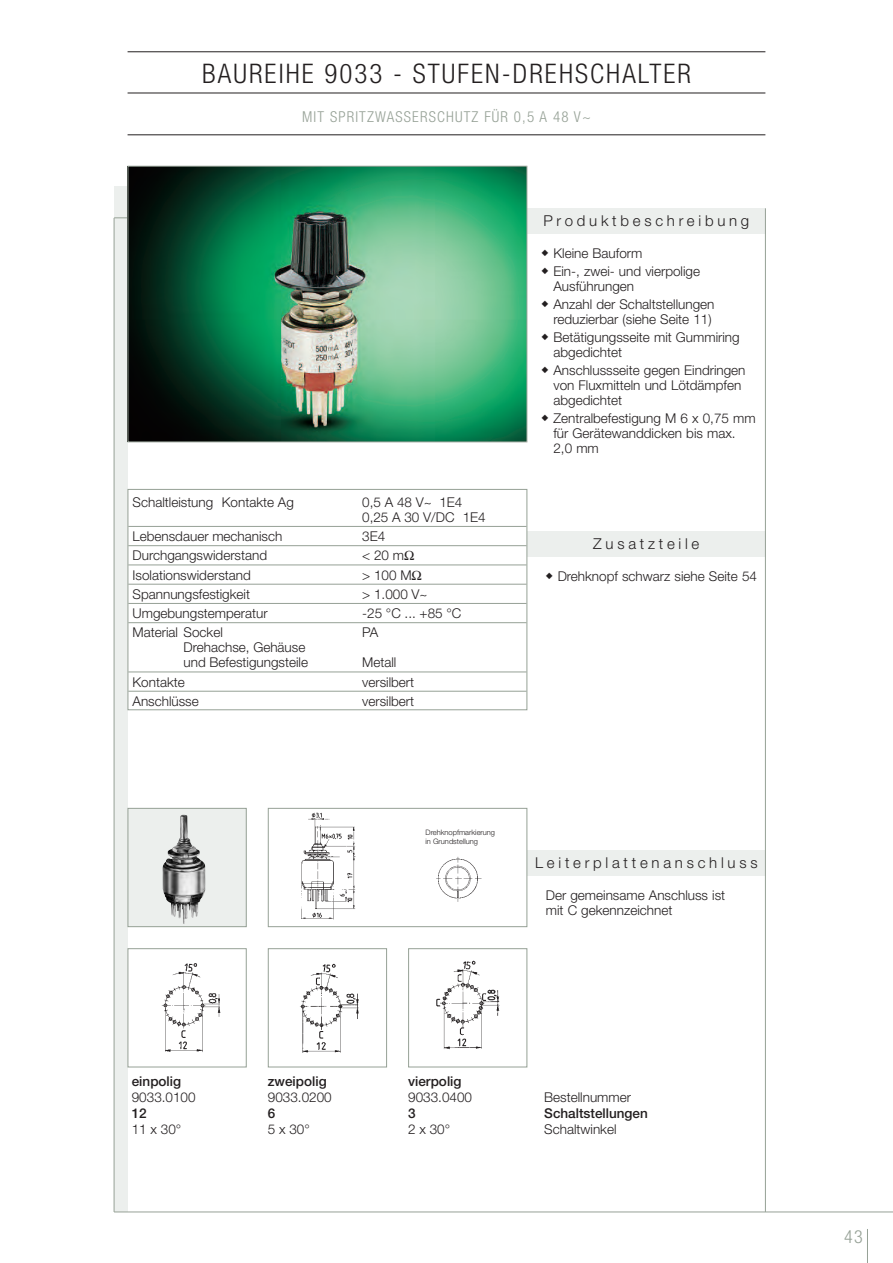
<style>
.page{position:relative;width:893px;height:1263px;background:#fff}
.page>*{position:absolute;margin:0;border:0;box-sizing:border-box;transform-origin:0 0}
.t1{font:300 condensed 27px "Helvetica Neue";letter-spacing:.075em;color:#231f20}
.t2{font:300 condensed 18px "Helvetica Neue";color:#96a196}
.t3{font:300 15px "Helvetica Neue";letter-spacing:.25em;color:#231f20}
.t4{font:300 condensed 15px "Helvetica Neue";letter-spacing:.075em;color:#96a196}
.t5{font:300 13.5px/15px "Helvetica Neue";color:#231f20}
.t6{font:500 13.5px "Helvetica Neue";color:#231f20}
.t7{font:300 7.5px/9px "Helvetica Neue";color:#231f20}
</style>
<div class="page">
<hr style="left:867px;top:1229px;width:1px;height:34px;background:#96a196">
<div style="left:114px;top:186px;width:14px;height:1026px;background:#ecefed"></div>
<hr style="left:114px;top:1211px;width:779px;height:1px;background:#96a196">
<hr style="left:114px;top:218px;width:1px;height:994px;background:#96a196">
<svg style="left:114px;top:217px;width:14px;height:1px"></svg>
<div style="left:527px;top:531px;width:238px;height:26px;background:#ecefed"></div>
<hr style="left:128px;top:51px;width:637px;height:1px;background:#231f20">
<hr style="left:128px;top:93px;width:637px;height:1px;background:#231f20">
<hr style="left:128px;top:134px;width:637px;height:1px;background:#231f20">
<div style="left:527px;top:208px;width:238px;height:26px;background:#ecefed"></div>
<div style="left:527px;top:850px;width:238px;height:26px;background:#ecefed"></div>
<div style="left:128px;top:808px;width:118px;height:119px;background:#ecefed"></div>
<img style="left:163px;top:815px;width:42px;height:109px">
<div style="left:128px;top:808px;width:119px;height:119px;border:1px solid #96a196"></div>
<img style="left:301px;top:812px;width:55px;height:108px">
<div style="left:268px;top:808px;width:259px;height:119px;border:1px solid #96a196"></div>
<img style="left:161px;top:963px;width:60px;height:89px">
<div style="left:128px;top:948px;width:119px;height:119px;border:1px solid #96a196"></div>
<img style="left:300px;top:963px;width:59px;height:90px">
<div style="left:268px;top:948px;width:119px;height:119px;border:1px solid #96a196"></div>
<img style="left:436px;top:960px;width:64px;height:90px">
<div style="left:408px;top:948px;width:119px;height:119px;border:1px solid #96a196"></div>
<img style="left:436px;top:857px;width:46px;height:45px">
<hr style="left:128px;top:526px;width:398px;height:1px;background:#96a196">
<hr style="left:128px;top:545px;width:398px;height:1px;background:#96a196">
<hr style="left:128px;top:564px;width:398px;height:1px;background:#96a196">
<hr style="left:128px;top:584px;width:398px;height:1px;background:#96a196">
<hr style="left:128px;top:603px;width:398px;height:1px;background:#96a196">
<hr style="left:128px;top:622px;width:398px;height:1px;background:#96a196">
<hr style="left:128px;top:671px;width:398px;height:1px;background:#96a196">
<hr style="left:128px;top:691px;width:398px;height:1px;background:#96a196">
<div style="left:128px;top:489px;width:399px;height:221px;border:1px solid #96a196"></div>
<img style="left:130px;top:168px;width:395px;height:272px">
<div style="left:128px;top:166px;width:399px;height:276px;border:1px solid #96a196"></div>
<hr style="left:765px;top:208px;width:1px;height:1004px;background:#96a196">
<h1 class="t1" style="left:202px;top:63px;width:490px">BAUREIHE 9033 - STUFEN-DREHSCHALTER</h1>
<p class="t4" style="left:302px;top:111px;width:290px">MIT SPRITZWASSERSCHUTZ FÜR 0,5 A 48 V~</p>
<p class="t5" style="left:133px;top:496px;width:163px">Schaltleistung Kontakte Ag</p>
<p class="t5" style="left:362px;top:496px;width:125px">0,5 A 48 V~ 1E4<br>0,25 A 30 V/DC 1E4</p>
<p class="t5" style="left:133px;top:530px;width:151px">Lebensdauer mechanisch</p>
<p class="t5" style="left:362px;top:530px;width:25px">3E4</p>
<p class="t5" style="left:133px;top:549px;width:136px">Durchgangswiderstand</p>
<p class="t5" style="left:362px;top:549px;width:43px">&lt; 20 m</p>
<p class="t5" style="left:133px;top:568px;width:120px">Isolationswiderstand</p>
<p class="t5" style="left:362px;top:568px;width:51px">&gt; 100 M</p>
<p class="t5" style="left:133px;top:588px;width:119px">Spannungsfestigkeit</p>
<p class="t5" style="left:362px;top:588px;width:67px">&gt; 1.000 V~</p>
<p class="t5" style="left:133px;top:607px;width:137px">Umgebungstemperatur</p>
<p class="t5" style="left:362px;top:607px;width:101px">-25 °C ... +85 °C</p>
<p class="t5" style="left:133px;top:626px;width:92px">Material Sockel</p>
<p class="t5" style="left:362px;top:626px;width:18px">PA</p>
<p class="t5" style="left:184px;top:641px;width:126px">Drehachse, Gehäuse und Befestigungsteile</p>
<p class="t5" style="left:362px;top:656px;width:36px">Metall</p>
<p class="t5" style="left:133px;top:675px;width:54px">Kontakte</p>
<p class="t5" style="left:362px;top:675px;width:54px">versilbert</p>
<p class="t5" style="left:133px;top:695px;width:68px">Anschlüsse</p>
<p class="t5" style="left:362px;top:695px;width:54px">versilbert</p>
<p class="t3" style="left:543px;top:215px;width:207px">Produktbeschreibung</p>
<p class="t5" style="left:542px;top:247px;width:102px">◆ Kleine Bauform</p>
<p class="t5" style="left:553px;top:265px;width:148px;text-indent:-12px">◆ Ein-, zwei- und vierpolige<br>Ausführungen</p>
<p class="t5" style="left:542px;top:298px;width:174px;text-align:right">◆ Anzahl der Schaltstellungen reduzierbar (siehe Seite 11)</p>
<p class="t5" style="left:553px;top:331px;width:188px;text-indent:-12px">◆ Betätigungsseite mit Gummiring abgedichtet</p>
<p class="t5" style="left:553px;top:364px;width:194px;text-indent:-12px">◆ Anschlussseite gegen Eindringen von Fluxmitteln und Lötdämpfen abgedichtet</p>
<p class="t5" style="left:553px;top:412px;width:204px;text-indent:-12px">◆ Zentralbefestigung M 6 x 0,75 mm für Gerätewanddicken bis max.<br>2,0 mm</p>
<p class="t3" style="left:593px;top:538px;width:108px">Zusatzteile</p>
<p class="t5" style="left:546px;top:570px;width:213px">◆ Drehknopf schwarz siehe Seite 54</p>
<p class="t7" style="left:426px;top:828px;width:71px">Drehknopfmarkierung in Grundstellung</p>
<p class="t3" style="left:535px;top:857px;width:224px">Leiterplattenanschluss</p>
<p class="t5" style="left:546px;top:889px;width:181px">Der gemeinsame Anschluss ist mit C gekennzeichnet</p>
<p class="t6" style="left:132px;top:1076px;width:51px">einpolig</p>
<p class="t5" style="left:132px;top:1091px;width:65px">9033.0100</p>
<p class="t6" style="left:132px;top:1108px;width:17px">12</p>
<p class="t5" style="left:132px;top:1123px;width:51px">11 x 30°</p>
<p class="t6" style="left:268px;top:1076px;width:60px">zweipolig</p>
<p class="t5" style="left:268px;top:1091px;width:65px">9033.0200</p>
<p class="t6" style="left:268px;top:1108px;width:9px">6</p>
<p class="t5" style="left:268px;top:1123px;width:43px">5 x 30°</p>
<p class="t6" style="left:408px;top:1076px;width:55px">vierpolig</p>
<p class="t5" style="left:408px;top:1091px;width:65px">9033.0400</p>
<p class="t6" style="left:408px;top:1108px;width:9px">3</p>
<p class="t5" style="left:408px;top:1123px;width:43px">2 x 30°</p>
<p class="t5" style="left:544px;top:1091px;width:88px">Bestellnummer</p>
<p class="t6" style="left:544px;top:1108px;width:105px">Schaltstellungen</p>
<p class="t5" style="left:544px;top:1123px;width:74px">Schaltwinkel</p>
<h2 class="t2" style="left:844px;top:1230px;width:20px">43</h2>
</div>
